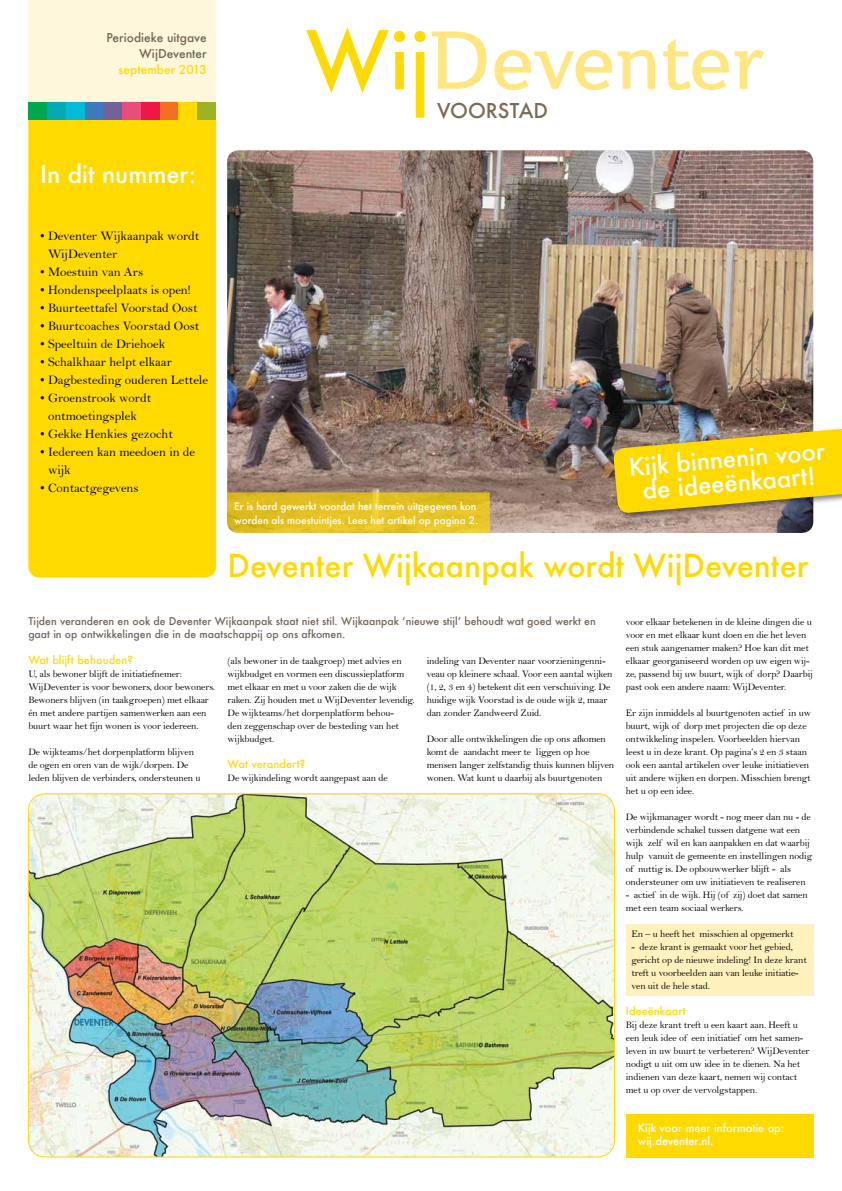
<style>
.page{position:relative;width:842px;height:1191px;background:#fff}
.page>*{position:absolute;margin:0;border:0;box-sizing:border-box;transform-origin:0 0}
.t1{font:500 31px "Futura";color:#ffda00}
.t2{font:500 24px/24px "Futura";color:#fff;text-align:center}
.t3{font:500 20px "Futura";color:#7c6a55}
.t4{font:13px/18px "Bell";color:#000}
.t5{font:500 12px/16px "Futura";color:#726658;text-align:right}
.t6{font:500 12px "Futura";color:#ffda00}
.t7{font:500 11px "Futura";color:#ffda00}
.t8{font:500 11px/13px "Futura";color:#fff}
.t9{font:500 10.5px/13px "Futura";color:#726658}
.t10{font:10px/13px "Bell";letter-spacing:-.01em;color:#000}
.t11{font:500 10px/13.5px "Futura";color:#fff}
</style>
<div class="page">
<div style="left:626px;top:923px;width:188px;height:72px;background:#fff1be"></div>
<div style="left:28px;top:0;width:188px;height:204px;background:#fff7dc"></div>
<div style="left:28px;top:102px;width:188px;height:475px;background:#ffda00;border-radius:11px"></div>
<img style="left:227px;top:150px;width:586px;height:383px">
<svg style="left:227px;top:492px;width:263px;height:41px;background:#e1c026"></svg>
<svg style="left:306px;top:27px;width:99px;height:66px"></svg>
<svg style="left:414px;top:31px;width:12px;height:87px"></svg>
<svg style="left:432px;top:32px;width:54px;height:57px"></svg>
<svg style="left:494px;top:50px;width:161px;height:40px"></svg>
<svg style="left:663px;top:39px;width:101px;height:51px"></svg>
<img style="left:28px;top:793px;width:586px;height:364px">
<div style="left:28px;top:102px;width:19px;height:18px;background:#00a651"></div>
<div style="left:47px;top:102px;width:19px;height:18px;background:#00aab0"></div>
<div style="left:66px;top:102px;width:19px;height:18px;background:#00bcda"></div>
<div style="left:85px;top:102px;width:19px;height:18px;background:#3d79bd"></div>
<div style="left:103px;top:102px;width:19px;height:18px;background:#71639a"></div>
<div style="left:122px;top:102px;width:19px;height:18px;background:#e94e78"></div>
<div style="left:141px;top:102px;width:19px;height:18px;background:#ed1848"></div>
<div style="left:160px;top:102px;width:19px;height:18px;background:#f36f21"></div>
<div style="left:197px;top:102px;width:19px;height:18px;background:#9cb227"></div>
<div style="left:611px;top:424px;width:231px;height:97px;background:#000;opacity:.5"></div>
<svg style="left:613px;top:426px;width:229px;height:88px;background:#e1c323"></svg>
<div style="left:626px;top:1114px;width:188px;height:43px;background:#ffda00"></div>
<p class="t5" style="left:106px;top:29px;width:102px">Periodieke uitgave<br>WijDeventer</p>
<p class="t6" style="left:119px;top:61px;width:90px">september 2013</p>
<h2 class="t2" style="left:40px;top:161px;width:158px">In dit nummer:</h2>
<h3 class="t4" style="left:48px;top:226px;width:153px;text-indent:-8px">• Deventer Wijkaanpak wordt<br>WijDeventer</h3>
<h3 class="t4" style="left:40px;top:262px;width:105px">• Moestuin van Ars</h3>
<h3 class="t4" style="left:40px;top:280px;width:152px">• Hondenspeelplaats is open!</h3>
<h3 class="t4" style="left:40px;top:298px;width:159px">• Buurteettafel Voorstad Oost</h3>
<h3 class="t4" style="left:40px;top:316px;width:161px">• Buurtcoaches Voorstad Oost</h3>
<h3 class="t4" style="left:40px;top:334px;width:127px">• Speeltuin de Driehoek</h3>
<h3 class="t4" style="left:40px;top:352px;width:133px">• Schalkhaar helpt elkaar</h3>
<h3 class="t4" style="left:40px;top:370px;width:169px">• Dagbesteding ouderen Lettele</h3>
<h3 class="t4" style="left:40px;top:388px;width:113px;text-align:center">• Groenstrook wordt ontmoetingsplek</h3>
<h3 class="t4" style="left:40px;top:424px;width:134px">• Gekke Henkies gezocht</h3>
<h3 class="t4" style="left:48px;top:442px;width:149px;text-indent:-8px">• Iedereen kan meedoen in de wijk</h3>
<h3 class="t4" style="left:40px;top:478px;width:100px">• Contactgegevens</h3>
<h3 class="t3" style="left:437px;top:97px;width:112px">VOORSTAD</h3>
<h2 class="t2" style="left:628px;top:455px;width:198px;rotate:-5deg">Kijk binneninvoor de ideeënkaart!</h2>
<p class="t11" style="left:234px;top:499px;width:245px">Er is hard gewerkt voordat het terrein uitgegeven kon worden als moestuintjes. Lees het artikel op pagina 2.</p>
<h1 class="t1" style="left:227px;top:544px;width:582px">Deventer Wijkaanpak wordt WijDeventer</h1>
<p class="t9" style="left:28px;top:614px;width:569px">Tijden veranderen en ook de Deventer Wijkaanpak staat niet stil. Wijkaanpak ‘nieuwe stijl’ behoudt wat goed werkt en gaat in op ontwikkelingen die in de maatschappij op ons afkomen.</p>
<p class="t7" style="left:28px;top:652px;width:106px">Wat blijft behouden?</p>
<p class="t10" style="left:28px;top:667px;width:188px">U, als bewoner blijft de initiatiefnemer:<br>WijDeventer is voor bewoners, door bewoners.<br>Bewoners blijven (in taakgroepen) met elkaar én met andere partijen samenwerken aan een buurt waar het fijn wonen is voor iedereen.</p>
<p class="t10" style="left:28px;top:745px;width:174px">De wijkteams/het dorpenplatform blijven de ogen en oren van de wijk/dorpen. De leden blijven de verbinders, ondersteunen u</p>
<p class="t10" style="left:227px;top:654px;width:189px">(als bewoner in de taakgroep) met advies en wijkbudget en vormen een discussieplatform met elkaar en met u voor zaken die de wijk raken. Zij houden met u WijDeventer levendig.<br>De wijkteams/het dorpenplatform behou-<br>den zeggenschap over de besteding van het wijkbudget.</p>
<p class="t7" style="left:227px;top:756px;width:79px">Wat verandert?</p>
<p class="t10" style="left:227px;top:771px;width:162px">De wijkindeling wordt aangepast aan de</p>
<p class="t10" style="left:427px;top:654px;width:187px">indeling van Deventer naar voorzieningenni&shy;veau op kleinere schaal. Voor een aantal wijken (1, 2, 3 en 4) betekent dit een verschuiving. De huidige wijk Voorstad is de oude wijk 2, maar dan zonder Zandweerd Zuid.</p>
<p class="t10" style="left:427px;top:732px;width:189px">Door alle ontwikkelingen die op ons afkomen komt de aandacht meer te liggen op hoe mensen langer zelfstandig thuis kunnen blijven wonen. Wat kunt u daarbij als buurtgenoten</p>
<p class="t10" style="left:626px;top:615px;width:189px">voor elkaar betekenen in de kleine dingen die u voor en met elkaar kunt doen en die het leven een stuk aangenamer maken? Hoe kan dit met elkaar georganiseerd worden op uw eigen wij&shy;ze, passend bij uw buurt, wijk of dorp? Daarbij past ook een andere naam: WijDeventer.</p>
<p class="t10" style="left:626px;top:706px;width:187px">Er zijn inmiddels al buurtgenoten actief in uw buurt, wijk of dorp met projecten die op deze ontwikkeling inspelen. Voorbeelden hiervan leest u in deze krant. Op pagina’s 2 en 3 staan ook een aantal artikelen over leuke initiatieven uit andere wijken en dorpen. Misschien brengt het u op een idee.</p>
<p class="t10" style="left:626px;top:810px;width:188px">De wijkmanager wordt - nog meer dan nu - de verbindende schakel tussen datgene wat een wijk zelf wil en kan aanpakken en dat waarbij hulp vanuit de gemeente en instellingen nodig of nuttig is. De opbouwwerker blijft - als ondersteuner om uw initiatieven te realiseren</p>
<p class="t10" style="left:626px;top:888px;width:183px">- actief in de wijk. Hij (of zij) doet dat samen met een team sociaal werkers.</p>
<p class="t10" style="left:631px;top:927px;width:164px">En – u heeft het misschien al opgemerkt</p>
<p class="t10" style="left:631px;top:940px;width:177px">- deze krant is gemaakt voor het gebied, gericht op de nieuwe indeling! In deze krant treft u voorbeelden aan van leuke initiatie&shy;ven uit de hele stad.</p>
<p class="t7" style="left:626px;top:1003px;width:62px">Ideeënkaart</p>
<p class="t10" style="left:626px;top:1018px;width:185px">Bij deze krant treft u een kaart aan. Heeft u een leuk idee of een initiatief om het samen&shy;leven in uw buurt te verbeteren? WijDeventer nodigt u uit om uw idee in te dienen. Na het indienen van deze kaart, nemen wij contact met u op over de vervolgstappen.</p>
<p class="t8" style="left:638px;top:1121px;width:148px">Kijk voor meer informatie op: wij.deventer.nl.</p>
</div>
